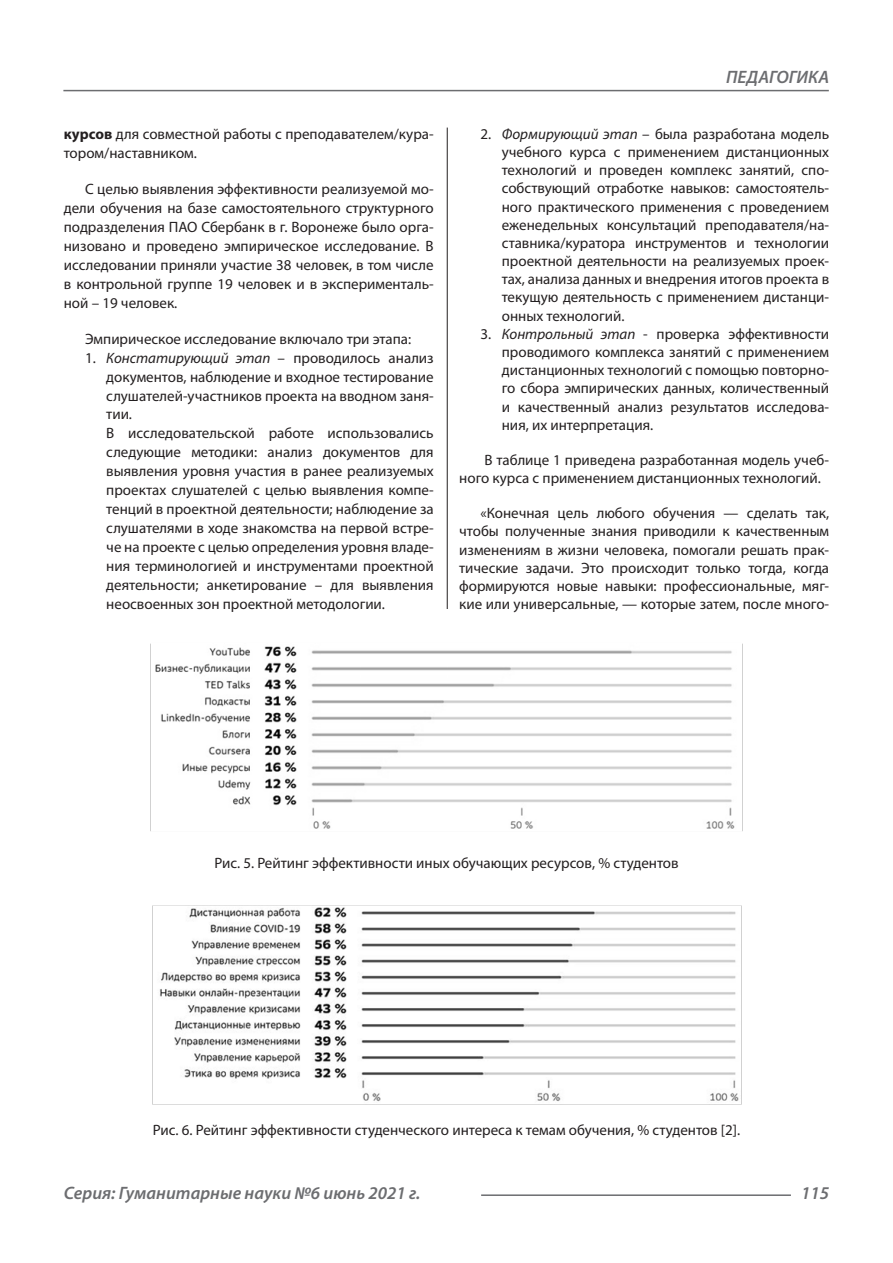
<style>
.page{position:relative;width:893px;height:1263px;background:#fff}
.page>*{position:absolute;margin:0;border:0;box-sizing:border-box;transform-origin:0 0}
.t1{font:italic 600 18px "Myriad Pro";color:#6c6d70}
.Статья_текст{font:15px/18.1px "Myriad Pro";color:#231f20;text-align:justify}
.Рисунок_в_статье{font:15px "Myriad Pro";color:#231f20}
.s1{font-weight:700}
.s2{font-style:italic}
</style>
<div class="page">
<hr style="left:447px;top:128px;width:1px;height:1007px;background:#231f20">
<hr style="left:63px;top:90px;width:766px;height:1px;background:#6c6d70">
<hr style="left:481px;top:1194px;width:310px;height:2px;background:#6c6d70">
<div style="left:440px;top:609px;width:14px;height:573px;background:#fff"></div>
<img style="left:155px;top:643px;width:588px;height:189px">
<img style="left:152px;top:905px;width:589px;height:200px">
<p class="Статья_текст" style="left:64px;top:124px;width:371px;line-height:19px"><span class="s1">курсов</span> для совместной работы с преподавателем/кура&shy;тором/наставником.</p>
<p class="Статья_текст" style="left:64px;top:179px;width:371px;line-height:18.9px;text-indent:21px">С целью выявления эффективности реализуемой мо&shy;дели обучения на базе самостоятельного структурного подразделения ПАО Сбербанк в г. Воронеже было орга&shy;низовано и проведено эмпирическое исследование. В исследовании приняли участие 38 человек, в том числе в контрольной группе 19 человек и в эксперименталь&shy;ной – 19 человек.</p>
<p class="Статья_текст" style="left:85px;top:329px;width:328px">Эмпирическое исследование включало три этапа:</p>
<p class="Статья_текст" style="left:106px;top:348px;width:329px;line-height:19px;text-indent:-21px">1. <span class="s2">Констатирующий этап</span> – проводилось анализ документов, наблюдение и входное тестирование слушателей-участников проекта на вводном заня&shy;тии.</p>
<p class="Статья_текст" style="left:106px;top:424px;width:329px;line-height:18.9px">В исследовательской работе использовались следующие методики: анализ документов для выявления уровня участия в ранее реализуемых проектах слушателей с целью выявления компе&shy;тенций в проектной деятельности; наблюдение за слушателями в ходе знакомства на первой встре&shy;че на проекте с целью определения уровня владе&shy;ния терминологией и инструментами проектной деятельности; анкетирование – для выявления неосвоенных зон проектной методологии.</p>
<p class="t1" style="left:726px;top:66px;width:104px">ПЕДАГОГИКА</p>
<p class="Статья_текст" style="left:502px;top:124px;width:329px;text-indent:-21px">2. <span class="s2">Формирующий этап</span> – была разработана модель учебного курса с применением дистанционных технологий и проведен комплекс занятий, спо&shy;собствующий отработке навыков: самостоятель&shy;ного практического применения с проведением еженедельных консультаций преподавателя/на&shy;ставника/куратора инструментов и технологии проектной деятельности на реализуемых проек&shy;тах, анализа данных и внедрения итогов проекта в текущую деятельность с применением дистанци&shy;онных технологий.</p>
<p class="Статья_текст" style="left:502px;top:324px;width:329px;text-indent:-21px">3. <span class="s2">Контрольный этап</span> - проверка эффективности проводимого комплекса занятий с применением дистанционных технологий с помощью повторно&shy;го сбора эмпирических данных, количественный и качественный анализ результатов исследова&shy;ния, их интерпретация.</p>
<p class="Статья_текст" style="left:459px;top:451px;width:371px;text-indent:25px">В таблице 1 приведена разработанная модель учеб&shy;ного курса с применением дистанционных технологий.</p>
<p class="Статья_текст" style="left:459px;top:504px;width:371px;text-indent:21px">«Конечная цель любого обучения — сделать так, чтобы полученные знания приводили к качественным изменениям в жизни человека, помогали решать прак&shy;тические задачи. Это происходит только тогда, когда формируются новые навыки: профессиональные, мяг&shy;кие или универсальные, — которые затем, после много-</p>
<p class="Рисунок_в_статье" style="left:214px;top:854px;width:466px">Рис. 5. Рейтинг эффективности иных обучающих ресурсов, % студентов</p>
<p class="Рисунок_в_статье" style="left:153px;top:1120px;width:589px">Рис. 6. Рейтинг эффективности студенческого интереса к темам обучения, % студентов [2].</p>
<p class="t1" style="left:64px;top:1182px;width:358px">Серия: Гуманитарные науки №6 июнь 2021 г.</p>
<p class="t1" style="left:801px;top:1182px;width:30px">115</p>
</div>
